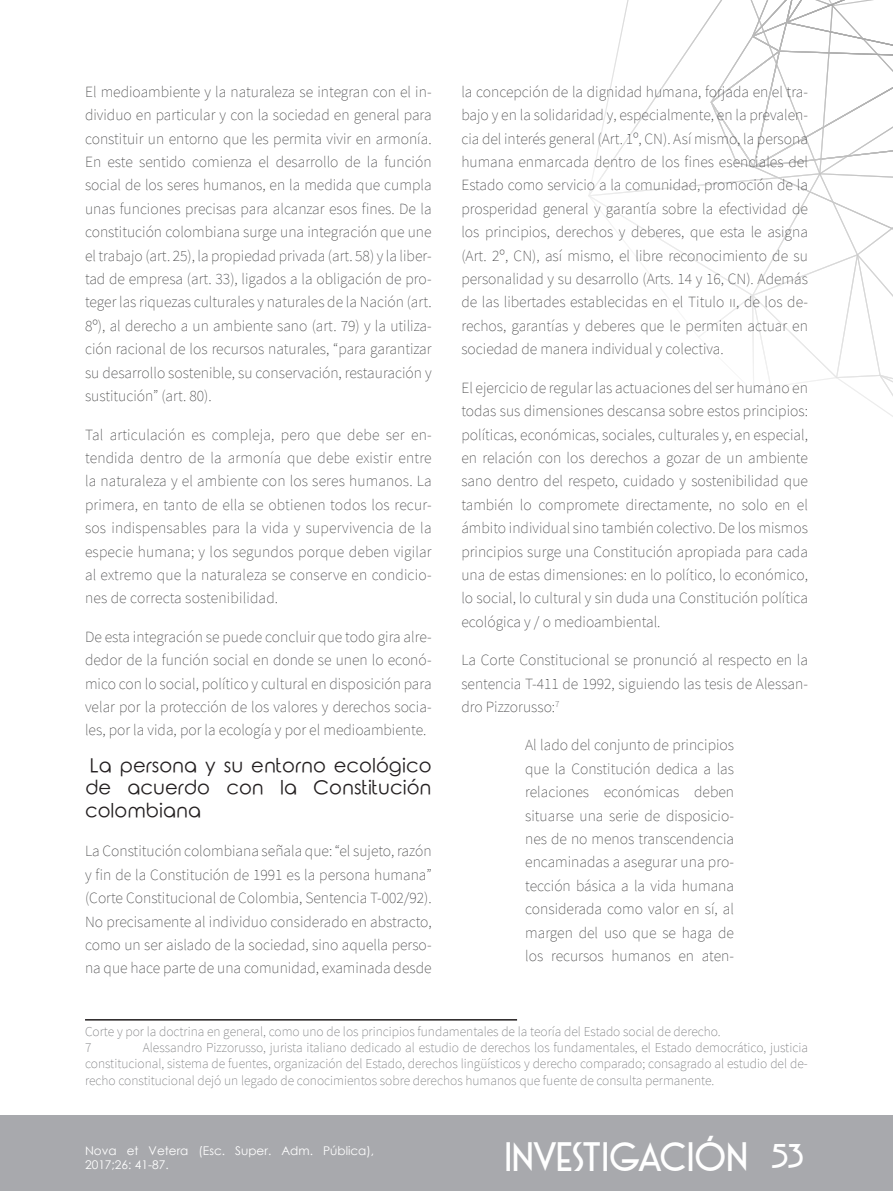
<style>
.page{position:relative;width:893px;height:1191px;background:#fff}
.page>*{position:absolute;margin:0;border:0;box-sizing:border-box;transform-origin:0 0}
.t1{font:36px "DK Otago";letter-spacing:-.025em;color:#fff}
.t2{font:19.5px/22.5px "Rounded Elegance";color:#231f20;text-align:justify}
.t3{font:200 15.6px/23.4px "Source Sans Pro";color:#3e3e3f;text-align:justify}
.t4{font:200 13.5px/16.2px "Source Sans Pro";color:#6c6d70}
.t5{font:12px/13.8px "Century Gothic";color:#fff}
.s1{font-size:30px}
</style>
<div class="page">
<div style="left:0;top:1115px;width:893px;height:76px;background:#a8a9ad"></div>
<hr style="left:85px;top:1019px;width:432px;height:1px;background:#231f20">
<svg style="left:588px;top:0;width:305px;height:417px"></svg>
<p class="t3" style="left:85px;top:80px;width:348px">El medioambiente y la naturaleza se integran con el in&shy;dividuo en particular y con la sociedad en general para constituir un entorno que les permita vivir en armonía.<br>En este sentido comienza el desarrollo de la función social de los seres humanos, en la medida que cumpla unas funciones precisas para alcanzar esos fines. De la constitución colombiana surge una integración que une el trabajo (art. 25), la propiedad privada (art. 58) y la liber&shy;tad de empresa (art. 33), ligados a la obligación de pro&shy;teger las riquezas culturales y naturales de la Nación (art.<br>8º), al derecho a un ambiente sano (art. 79) y la utiliza&shy;ción racional de los recursos naturales, “para garantizar su desarrollo sostenible, su conservación, restauración y sustitución” (art. 80).</p>
<p class="t3" style="left:85px;top:423px;width:348px">Tal articulación es compleja, pero que debe ser en&shy;tendida dentro de la armonía que debe existir entre la naturaleza y el ambiente con los seres humanos. La primera, en tanto de ella se obtienen todos los recur&shy;sos indispensables para la vida y supervivencia de la especie humana; y los segundos porque deben vigilar al extremo que la naturaleza se conserve en condicio&shy;nes de correcta sostenibilidad.</p>
<p class="t3" style="left:85px;top:625px;width:348px">De esta integración se puede concluir que todo gira alre&shy;dedor de la función social en donde se unen lo econó&shy;mico con lo social, político y cultural en disposición para velar por la protección de los valores y derechos socia&shy;les, por la vida, por la ecología y por el medioambiente.</p>
<p class="t2" style="left:85px;top:756px;width:348px">La persona y su entorno ecológico de acuerdo con la Constitución colombiana</p>
<p class="t3" style="left:85px;top:839px;width:348px">La Constitución colombiana señala que: “el sujeto, razón y fin de la Constitución de 1991 es la persona humana” (Corte Constitucional de Colombia, Sentencia T-002/92).<br>No precisamente al individuo considerado en abstracto, como un ser aislado de la sociedad, sino aquella perso&shy;na que hace parte de una comunidad, examinada desde</p>
<p class="t3" style="left:461px;top:80px;width:348px">la concepción de la dignidad humana, forjada en el tra&shy;bajo y en la solidaridad y, especialmente, en la prevalen&shy;cia del interés general (Art. 1º, CN). Así mismo, la persona humana enmarcada dentro de los fines esenciales del Estado como servicio a la comunidad, promoción de la prosperidad general y garantía sobre la efectividad de los principios, derechos y deberes, que esta le asigna (Art. 2º, CN), así mismo, el libre reconocimiento de su personalidad y su desarrollo (Arts. 14 y 16, CN). Además de las libertades establecidas en el Titulo ii, de los de&shy;rechos, garantías y deberes que le permiten actuar en sociedad de manera individual y colectiva.</p>
<p class="t3" style="left:461px;top:376px;width:348px">El ejercicio de regular las actuaciones del ser humano en todas sus dimensiones descansa sobre estos principios: políticas, económicas, sociales, culturales y, en especial, en relación con los derechos a gozar de un ambiente sano dentro del respeto, cuidado y sostenibilidad que también lo compromete directamente, no solo en el ámbito individual sino también colectivo. De los mismos principios surge una Constitución apropiada para cada una de estas dimensiones: en lo político, lo económico, lo social, lo cultural y sin duda una Constitución política ecológica y / o medioambiental.</p>
<p class="t3" style="left:461px;top:648px;width:348px">La Corte Constitucional se pronunció al respecto en la sentencia T-411 de 1992, siguiendo las tesis de Alessan&shy;dro Pizzorusso:<sup>7</sup></p>
<p class="t3" style="left:525px;top:733px;width:210px">Al lado del conjunto de principios que la Constitución dedica a las relaciones económicas deben situarse una serie de disposicio&shy;nes de no menos transcendencia encaminadas a asegurar una pro&shy;tección básica a la vida humana considerada como valor en sí, al margen del uso que se haga de los recursos humanos en aten-</p>
<p class="t4" style="left:85px;top:1023px;width:637px">Corte y por la doctrina en general, como uno de los principios fundamentales de la teoría del Estado social de derecho.<br>7</p>
<p class="t4" style="left:85px;top:1039px;width:724px;text-align:justify;text-indent:58px">Alessandro Pizzorusso, jurista italiano dedicado al estudio de derechos los fundamentales, el Estado democrático, justicia constitucional, sistema de fuentes, organización del Estado, derechos lingüísticos y derecho comparado; consagrado al estudio del de&shy;recho constitucional dejó un legado de conocimientos sobre derechos humanos que fuente de consulta permanente.</p>
<p class="t5" style="left:85px;top:1143px;width:291px">Nova et Vetera (Esc. Super. Adm. Pública),<br>2017;26: 41-87.</p>
<h1 class="t1" style="left:505px;top:1134px;width:301px">INVESTIGACIÓN <span class="s1">53</span></h1>
</div>
